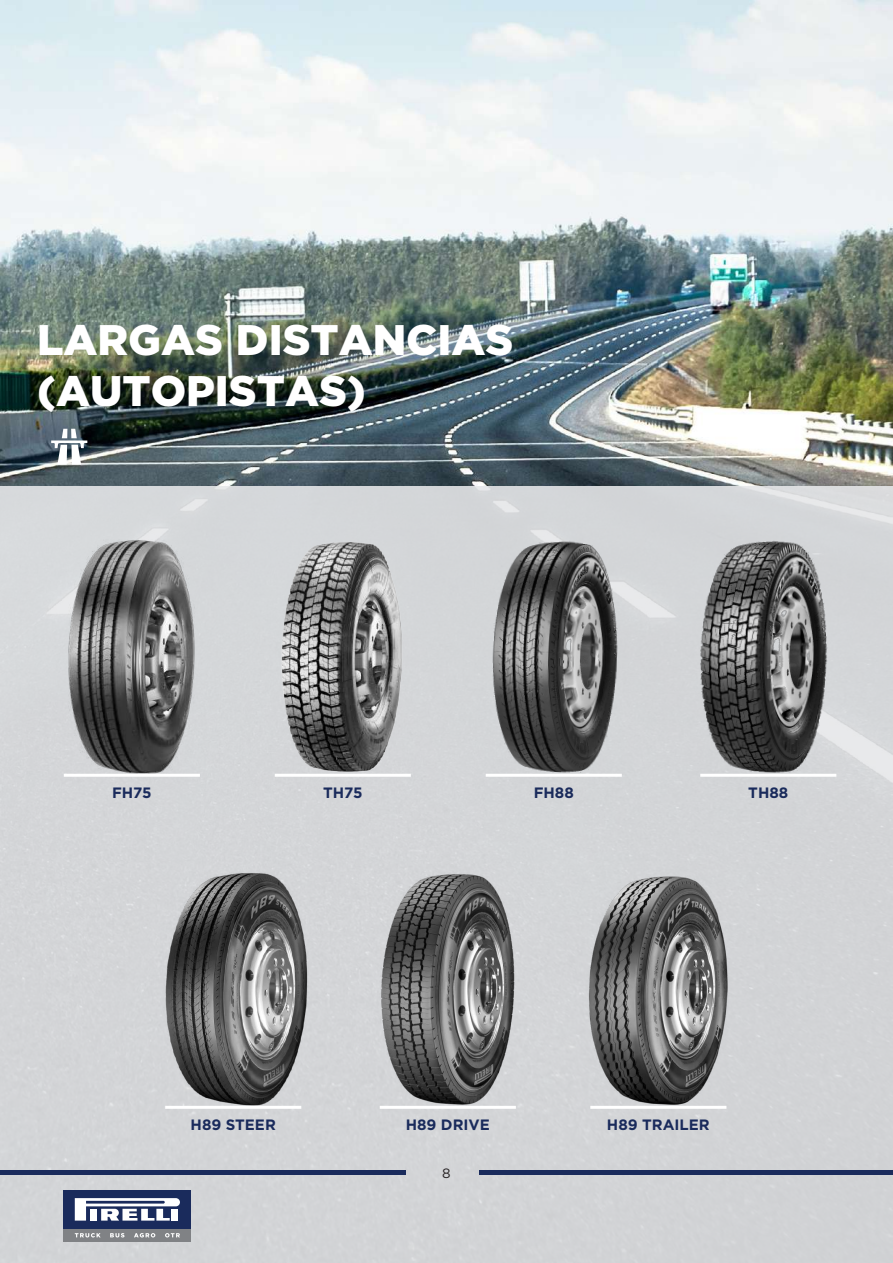
<style>
.page{position:relative;width:893px;height:1263px;background:#fff}
.page>*{position:absolute;margin:0;border:0;box-sizing:border-box;transform-origin:0 0}
.t1{font:900 42.75px/51.3px "Gotham";color:#fff}
.t2{font:700 15px "Gotham";color:#1a2b5c}
.t3{font:13.5px "Gotham";color:#231f20}
</style>
<div class="page">
<img style="left:0;top:0;width:893px;height:487px">
<div style="left:0;top:487px;width:893px;height:776px;background:#d3d5d7"></div>
<img style="left:380px;top:874px;width:135px;height:232px">
<img style="left:69px;top:540px;width:126px;height:234px">
<img style="left:486px;top:540px;width:148px;height:234px">
<img style="left:165px;top:873px;width:143px;height:233px">
<img style="left:580px;top:875px;width:155px;height:230px">
<img style="left:278px;top:542px;width:129px;height:232px">
<img style="left:700px;top:541px;width:139px;height:233px">
<hr style="left:380px;top:1106px;width:136px;height:3px;background:#fff">
<hr style="left:64px;top:774px;width:136px;height:3px;background:#fff">
<hr style="left:165px;top:1106px;width:136px;height:3px;background:#fff">
<hr style="left:590px;top:1106px;width:136px;height:3px;background:#fff">
<hr style="left:275px;top:774px;width:136px;height:3px;background:#fff">
<hr style="left:486px;top:774px;width:136px;height:3px;background:#fff">
<hr style="left:700px;top:774px;width:136px;height:3px;background:#fff">
<hr style="left:0;top:1170px;width:406px;height:4px;background:#1a2b5c">
<hr style="left:479px;top:1170px;width:414px;height:4px;background:#1a2b5c">
<div style="left:64px;top:1190px;width:127px;height:39px;background:#1a2b5c"></div>
<svg style="left:75px;top:1198px;width:105px;height:22px"></svg>
<div style="left:90px;top:1209px;width:7px;height:11px;background:#fff"></div>
<div style="left:172px;top:1209px;width:6px;height:11px;background:#fff"></div>
<div style="left:64px;top:1229px;width:127px;height:13px;background:#808285"></div>
<svg style="left:75px;top:1233px;width:26px;height:4px"></svg>
<svg style="left:110px;top:1233px;width:14px;height:4px"></svg>
<svg style="left:134px;top:1233px;width:21px;height:4px"></svg>
<svg style="left:165px;top:1233px;width:15px;height:4px"></svg>
<svg style="left:51px;top:429px;width:36px;height:35px"></svg>
<h1 class="t1" style="left:37px;top:314px;width:478px">LARGAS DISTANCIAS (AUTOPISTAS)</h1>
<p class="t2" style="left:112px;top:783px;width:41px">FH75</p>
<p class="t2" style="left:323px;top:783px;width:41px">TH75</p>
<p class="t2" style="left:534px;top:783px;width:42px">FH88</p>
<p class="t2" style="left:748px;top:783px;width:42px">TH88</p>
<p class="t2" style="left:191px;top:1115px;width:87px">H89 STEER</p>
<p class="t2" style="left:607px;top:1115px;width:104px">H89 TRAILER</p>
<p class="t2" style="left:406px;top:1115px;width:86px">H89 DRIVE</p>
<p class="t3" style="left:442px;top:1164px;width:10px">8</p>
</div>
